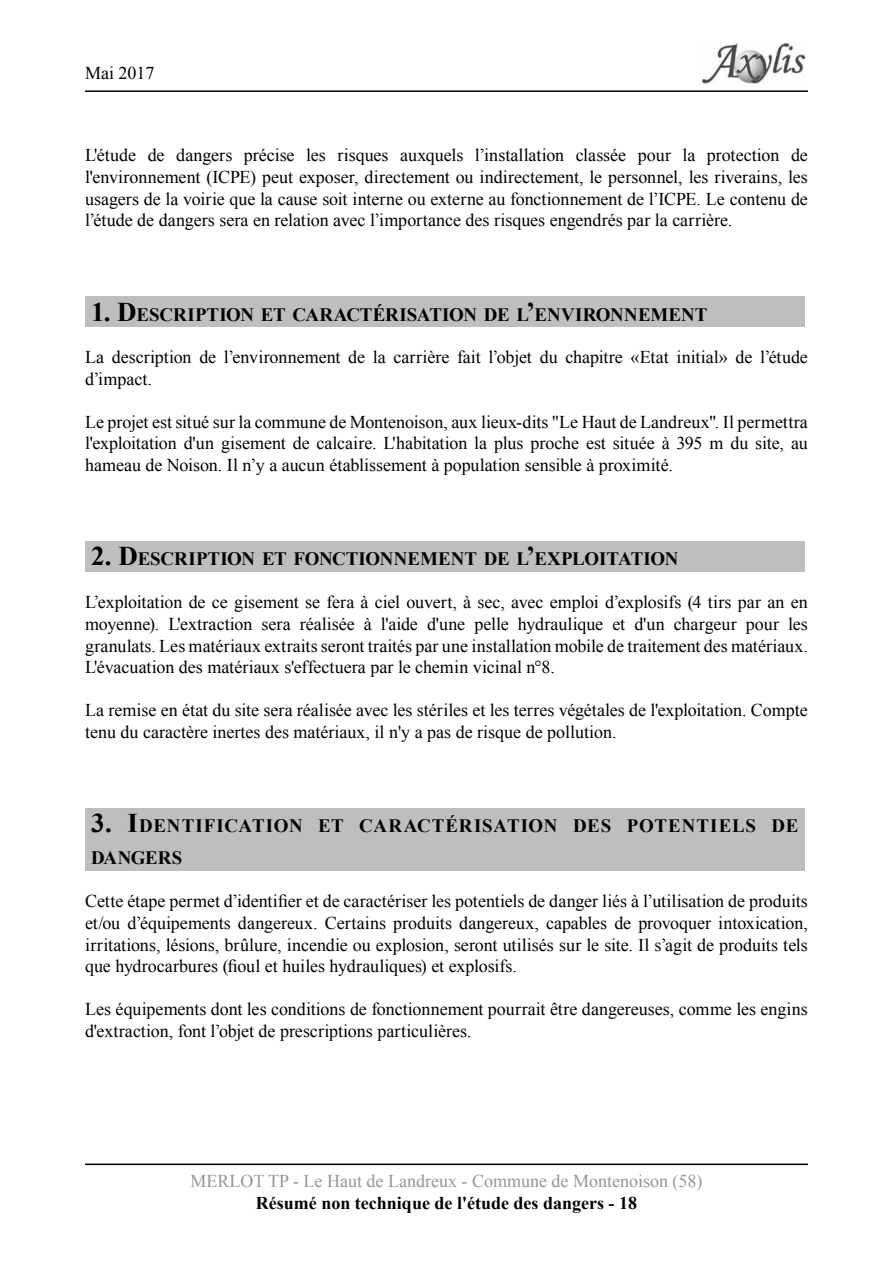
<style>
.page{position:relative;width:893px;height:1263px;background:#fff}
.page>*{position:absolute;margin:0;border:0;box-sizing:border-box;transform-origin:0 0}
.t1{font:700 18.9px "Times New Roman";letter-spacing:.015em;color:#000}
.t2{font:700 18.9px "Times New Roman";letter-spacing:.06em;color:#000}
.t3{font:18px/21.6px "Times New Roman";color:#000;text-align:justify}
.t4{font:18px "Times New Roman";color:#939598}
.t5{font:700 18px "Times New Roman";color:#000}
.s1{font-size:27px}
</style>
<div class="page">
<hr style="left:85px;top:1163px;width:723px;height:2px;background:#000">
<hr style="left:85px;top:90px;width:723px;height:2px;background:#000">
<img style="left:701px;top:43px;width:105px;height:41px">
<div style="left:85px;top:296px;width:719px;height:30px;background:#bcbec0"></div>
<div style="left:85px;top:541px;width:719px;height:30px;background:#bcbec0"></div>
<div style="left:85px;top:808px;width:719px;height:62px;background:#bcbec0"></div>
<p class="t3" style="left:85px;top:62px;width:71px">Mai 2017</p>
<p class="t3" style="left:85px;top:144px;width:724px">L'étude de dangers précise les risques auxquels l’installation classée pour la protection de l'environnement (ICPE) peut exposer, directement ou indirectement, le personnel, les riverains, les usagers de la voirie que la cause soit interne ou externe au fonctionnement de l’ICPE. Le contenu de l’étude de dangers sera en relation avec l’importance des risques engendrés par la carrière.</p>
<p class="t1" style="left:91px;top:301px;width:230px"><span class="s1">1. D</span>ESCRIPTION ET CARA</p>
<p class="t1" style="left:346px;top:301px;width:51px">CTÉRISA</p>
<p class="t1" style="left:429px;top:301px;width:224px">TION DE L<span class="s1">’</span>ENVIRONNEME</p>
<p class="t1" style="left:681px;top:301px;width:28px">NT</p>
<p class="t3" style="left:85px;top:346px;width:724px">La description de l’environnement de la carrière fait l’objet du chapitre «Etat initial» de l’étude d’impact.</p>
<p class="t3" style="left:85px;top:411px;width:724px">Le projet est situé sur la commune de Montenoison, aux lieux-dits "Le Haut de Landreux". Il permettra l'exploitation d'un gisement de calcaire. L'habitation la plus proche est située à 395 m du site, au hameau de Noison. Il n’y a aucun établissement à population sensible à proximité.</p>
<p class="t1" style="left:91px;top:546px;width:332px"><span class="s1">2. D</span>ESCRIPTION ET FONCTIONNEME</p>
<p class="t1" style="left:451px;top:546px;width:229px">NT DE L<span class="s1">’</span>EXPLOITATION</p>
<p class="t3" style="left:85px;top:591px;width:724px">L’exploitation de ce gisement se fera à ciel ouvert, à sec, avec emploi d’explosifs (4 tirs par an en moyenne). L'extraction sera réalisée à l'aide d'une pelle hydraulique et d'un chargeur pour les granulats. Les matériaux extraits seront traités par une installation mobile de traitement des matériaux.<br>L'évacuation des matériaux s'effectuera par le chemin vicinal n°8.</p>
<p class="t3" style="left:85px;top:699px;width:724px">La remise en état du site sera réalisée avec les stériles et les terres végétales de l'exploitation. Compte tenu du caractère inertes des matériaux, il n'y a pas de risque de pollution.</p>
<p class="t2" style="left:91px;top:813px;width:298px"><span class="s1">3. I</span>DENTIFICATION ET CARA</p>
<p class="t1" style="left:417px;top:813px;width:55px">CTÉRISA</p>
<p class="t1" style="left:507px;top:813px;width:93px">TION DES</p>
<p class="t1" style="left:627px;top:813px;width:172px">POTENTIELS DE</p>
<p class="t1" style="left:91px;top:845px;width:68px">DANGERS</p>
<p class="t3" style="left:85px;top:890px;width:724px">Cette étape permet d’identifier et de caractériser les potentiels de danger liés à l’utilisation de produits et/ou d’équipements dangereux. Certains produits dangereux, capables de provoquer intoxication, irritations, lésions, brûlure, incendie ou explosion, seront utilisés sur le site. Il s’agit de produits tels que hydrocarbures (fioul et huiles hydrauliques) et explosifs.</p>
<p class="t3" style="left:85px;top:998px;width:724px">Les équipements dont les conditions de fonctionnement pourrait être dangereuses, comme les engins d'extraction, font l’objet de prescriptions particulières.</p>
<p class="t4" style="left:190px;top:1169px;width:514px">MERLOT TP - Le Haut de Landreux - Commune de Montenoison (58)</p>
<p class="t5" style="left:256px;top:1190px;width:383px">Résumé non technique de l'étude des dangers - 18</p>
</div>
